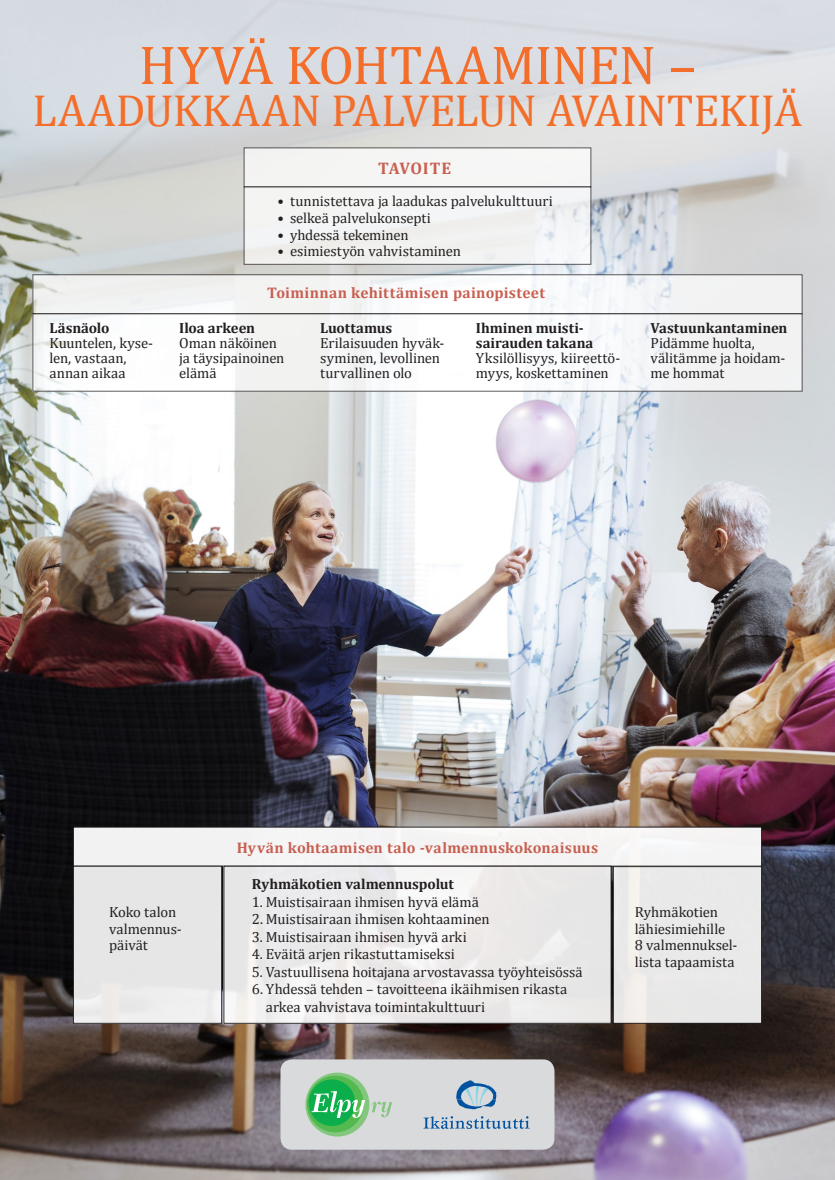
<style>
.page{position:relative;width:835px;height:1180px;background:#fff}
.page>*{position:absolute;margin:0;border:0;box-sizing:border-box;transform-origin:0 0}
.t1{font:55.37px "Cambria";letter-spacing:-.02em;color:#f36e2a}
.t2{font:45.15px "Cambria";letter-spacing:-.01em;color:#f36e2a}
.t3{font:700 16.8px "Cambria";letter-spacing:.03em;color:#c85f51}
.t4{font:700 15.4px "Cambria";letter-spacing:.02em;color:#c85f51}
.t5{font:14.7px/15px "Cambria";color:#231f20}
.t6{font:700 14.7px/15px "Cambria";color:#231f20}
</style>
<div class="page">
<img style="left:0;top:0;width:834px;height:1180px">
<div style="left:280px;top:1059px;width:274px;height:90px;background:#d9dadc;border-radius:12px"></div>
<svg style="left:305px;top:1072px;width:87px;height:64px"></svg>
<svg style="left:456px;top:1080px;width:40px;height:29px"></svg>
<svg style="left:423px;top:1116px;width:106px;height:13px"></svg>
<div style="left:73px;top:827px;width:688px;height:39px;background:#f4f4f4"></div>
<div style="left:244px;top:148px;width:346px;height:39px;background:#f5f5f5"></div>
<div style="left:244px;top:187px;width:346px;height:77px;background:#f3f4f3"></div>
<div style="left:73px;top:866px;width:148px;height:157px;background:#e6e6e6"></div>
<div style="left:73px;top:866px;width:149px;height:157px;border:1px solid #231f20"></div>
<div style="left:224px;top:866px;width:387px;height:157px;background:linear-gradient(to right,#eeeeef,#ebeae9)"></div>
<div style="left:223px;top:866px;width:388px;height:157px;border:1px solid #231f20"></div>
<div style="left:613px;top:866px;width:148px;height:157px;background:#e9e9ea"></div>
<div style="left:613px;top:866px;width:148px;height:157px;border:1px solid #231f20"></div>
<div style="left:33px;top:275px;width:769px;height:39px;background:#f3f3f3"></div>
<div style="left:33px;top:314px;width:769px;height:77px;background:#f8fafc"></div>
<div style="left:32px;top:313px;width:770px;height:78px;border:1px solid #231f20"></div>
<h1 class="t1" style="left:139px;top:32px;width:559px">HYVÄ KOHTAAMINEN –</h1>
<h2 class="t2" style="left:33px;top:84px;width:771px">LAADUKKAAN PALVELUN AVAINTEKIJÄ</h2>
<p class="t3" style="left:378px;top:156px;width:75px">TAVOITE</p>
<p class="t5" style="left:277px;top:193px;width:277px">• tunnistettava ja laadukas palvelukulttuuri</p>
<p class="t5" style="left:277px;top:210px;width:155px">• selkeä palvelukonsepti</p>
<p class="t5" style="left:277px;top:227px;width:133px">• yhdessä tekeminen</p>
<p class="t5" style="left:277px;top:244px;width:185px">• esimiestyön vahvistaminen</p>
<p class="t6" style="left:50px;top:320px;width:61px">Läsnäolo</p>
<p class="t5" style="left:50px;top:335px;width:105px">Kuuntelen, kyse&shy;len, vastaan, annan aikaa</p>
<p class="t4" style="left:267px;top:282px;width:279px">Toiminnan kehittämisen painopisteet</p>
<p class="t6" style="left:179px;top:320px;width:77px">Iloa arkeen</p>
<p class="t5" style="left:179px;top:335px;width:107px">Oman näköinen ja täysipainoinen elämä</p>
<p class="t6" style="left:320px;top:320px;width:74px">Luottamus</p>
<p class="t5" style="left:320px;top:335px;width:126px">Erilaisuuden hyväk&shy;syminen, levollinen turvallinen olo</p>
<p class="t6" style="left:476px;top:320px;width:119px">Ihminen muisti&shy;sairauden takana</p>
<p class="t5" style="left:476px;top:350px;width:146px">Yksilöllisyys, kiireettö&shy;myys, koskettaminen</p>
<p class="t6" style="left:650px;top:320px;width:138px">Vastuunkantaminen</p>
<p class="t5" style="left:650px;top:335px;width:136px">Pidämme huolta, välitämme ja hoidam&shy;me hommat</p>
<p class="t5" style="left:109px;top:903px;width:74px;line-height:16.8px">Koko talon valmennus&shy;päivät</p>
<p class="t4" style="left:237px;top:836px;width:363px">Hyvän kohtaamisen talo -valmennuskokonaisuus</p>
<p class="t6" style="left:252px;top:876px;width:203px">Ryhmäkotien valmennuspolut</p>
<p class="t5" style="left:252px;top:894px;width:228px">1. Muistisairaan ihmisen hyvä elämä</p>
<p class="t5" style="left:252px;top:912px;width:239px">2. Muistisairaan ihmisen kohtaaminen</p>
<p class="t5" style="left:252px;top:929px;width:216px">3. Muistisairaan ihmisen hyvä arki</p>
<p class="t5" style="left:252px;top:947px;width:204px">4. Eväitä arjen rikastuttamiseksi</p>
<p class="t5" style="left:252px;top:964px;width:332px">5. Vastuullisena hoitajana arvostavassa työyhteisössä</p>
<p class="t5" style="left:266px;top:980px;width:303px;line-height:17.5px;text-indent:-14px">6. Yhdessä tehden – tavoitteena ikäihmisen rikasta arkea vahvistava toimintakulttuuri</p>
<p class="t5" style="left:634px;top:903px;width:104px;line-height:16.8px">Ryhmäkotien lähiesimiehille<br>8 valmennuksel&shy;lista tapaamista</p>
</div>
